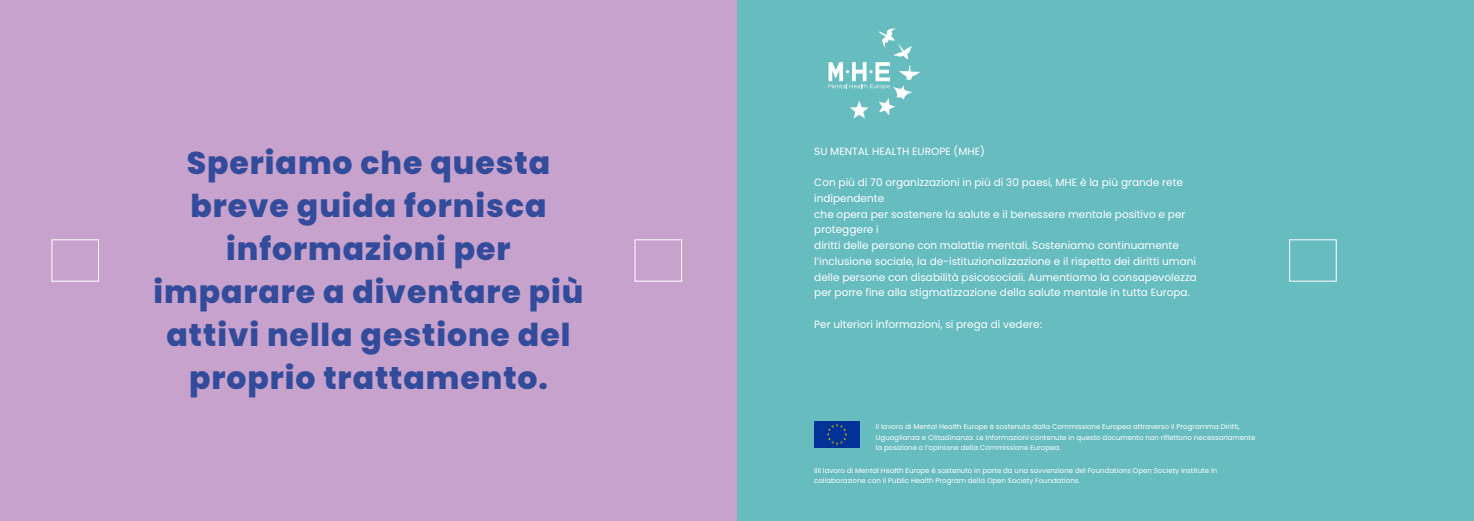
<style>
.page{position:relative;width:1474px;height:521px;background:#fff}
.page>*{position:absolute;margin:0;border:0;box-sizing:border-box;transform-origin:0 0}
.t1{font:800 31.5px/42.9px "Poppins";letter-spacing:.03em;color:#324b9a;text-align:center}
.t2{font:10.5px/15.8px "Poppins";color:#fff}
.t3{font:7px/10.5px "Poppins";color:#fff}
</style>
<div class="page">
<div style="left:728px;top:0;width:745px;height:521px;background:#67bcc0"></div>
<svg style="left:828px;top:28px;width:92px;height:90px"></svg>
<div style="left:1289px;top:239px;width:47px;height:42px;border:1px solid #fff"></div>
<div style="left:0;top:0;width:737px;height:521px;background:#c7a2cc"></div>
<div style="left:634px;top:239px;width:48px;height:42px;border:1px solid #fff"></div>
<div style="left:52px;top:239px;width:47px;height:42px;border:1px solid #fff"></div>
<img style="left:814px;top:422px;width:45px;height:25px">
<h1 class="t1" style="left:153px;top:142px;width:431px">Speriamo che questa breve guida fornisca informazioni per imparare a diventare più attivi nella gestione del proprio trattamento.</h1>
<p class="t2" style="left:814px;top:143px;width:172px">SU MENTAL HEALTH EUROPE (MHE)</p>
<p class="t2" style="left:814px;top:175px;width:384px">Con più di 70 organizzazioni in più di 30 paesi, MHE è la più grande rete indipendente<br>che opera per sostenere la salute e il benessere mentale positivo e per proteggere i<br>diritti delle persone con malattie mentali. Sosteniamo continuamente l’inclusione sociale, la de-istituzionalizzazione e il rispetto dei diritti umani delle persone con disabilità psicosociali. Aumentiamo la consapevolezza per porre fine alla stigmatizzazione della salute mentale in tutta Europa.</p>
<p class="t2" style="left:814px;top:316px;width:229px">Per ulteriori informazioni, si prega di vedere:</p>
<p class="t3" style="left:876px;top:421px;width:381px">Il lavoro di Mental Health Europe è sostenuto dalla Commissione Europea attraverso il Programma Diritti,<br>Uguaglianza e Cittadinanza. Le informazioni contenute in questo documento non riflettono necessariamente la posizione o l’opinione della Commissione Europea.</p>
<p class="t3" style="left:814px;top:465px;width:404px">IlIl lavoro di Mental Health Europe è sostenuto in parte da una sovvenzione del Foundations Open Society Institute in collaborazione con il Public Health Program della Open Society Foundations.</p>
</div>
